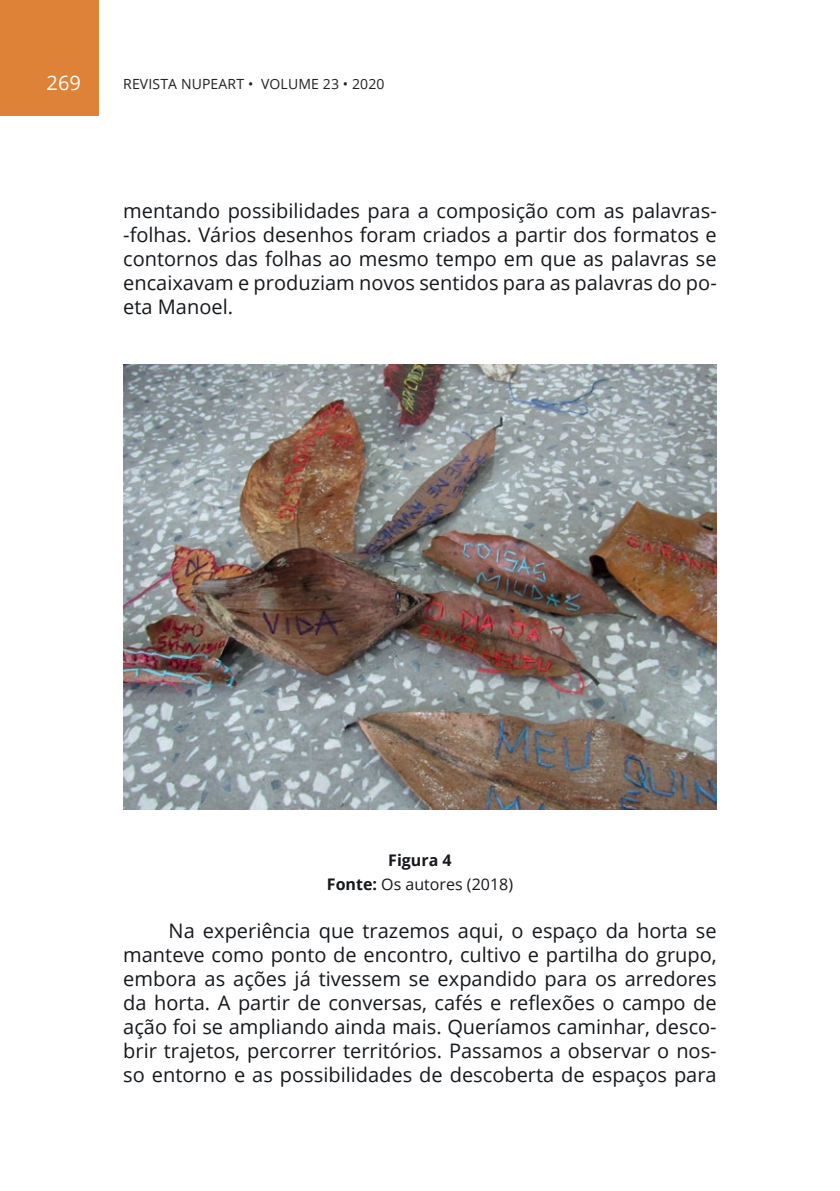
<style>
.page{position:relative;width:840px;height:1191px;background:#fff}
.page>*{position:absolute;margin:0;border:0;box-sizing:border-box;transform-origin:0 0}
.t1{font:20px/24px "Open Sans";color:#15181c;text-align:justify}
.t2{font:20px "Open Sans";color:#fff}
.t3{font:16px/24px "Open Sans";color:#15181c;text-align:center}
.t4{font:14px "Open Sans";letter-spacing:.01em;color:#231f20}
.s1{font-weight:700}
</style>
<div class="page">
<div style="left:0;top:0;width:99px;height:115px;background:#dd8236"></div>
<img style="left:123px;top:364px;width:593px;height:445px">
<p class="t2" style="left:47px;top:69px;width:36px">269</p>
<p class="t4" style="left:123px;top:74px;width:263px">REVISTA NUPEART • VOLUME 23 • 2020</p>
<p class="t1" style="left:123px;top:198px;width:594px">mentando possibilidades para a composição com as palavras--folhas. Vários desenhos foram criados a partir dos formatos e contornos das folhas ao mesmo tempo em que as palavras se encaixavam e produziam novos sentidos para as palavras do po&shy;eta Manoel.</p>
<p class="t3" style="left:327px;top:847px;width:187px"><span class="s1">Figura 4<br>Fonte:</span> Os autores (2018)</p>
<p class="t1" style="left:123px;top:918px;width:594px;text-indent:45px">Na experiência que trazemos aqui, o espaço da horta se manteve como ponto de encontro, cultivo e partilha do grupo, embora as ações já tivessem se expandido para os arredores da horta. A partir de conversas, cafés e reflexões o campo de ação foi se ampliando ainda mais. Queríamos caminhar, desco&shy;brir trajetos, percorrer territórios. Passamos a observar o nos&shy;so entorno e as possibilidades de descoberta de espaços para</p>
</div>
